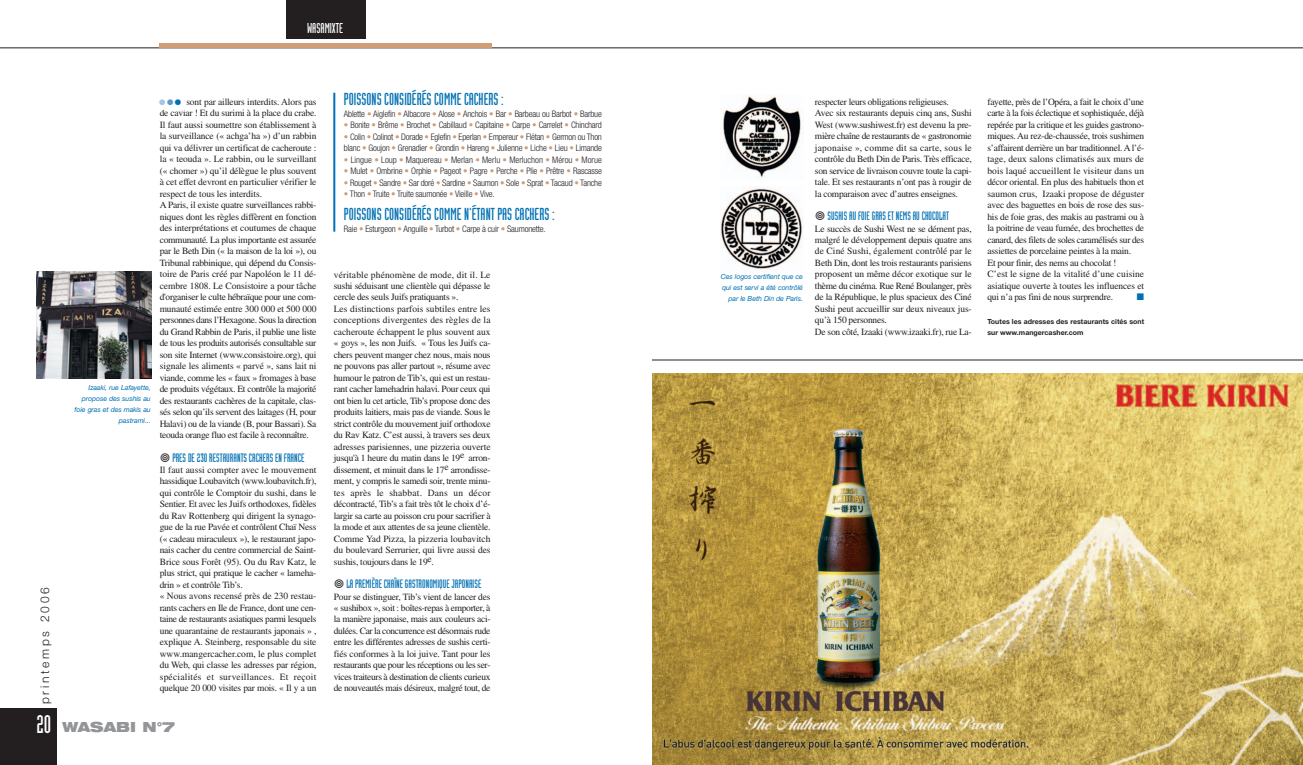
<style>
.page{position:relative;width:1303px;height:765px;background:#fff}
.page>*{position:absolute;margin:0;border:0;box-sizing:border-box;transform-origin:0 0}
.t1{font:25px "Industria Solid";color:#fff}
.t2{font:17px "Industria Solid";letter-spacing:.005em;color:#0071b3}
.t3{font:900 expanded 14px "Helvetica Neue LT";color:#939598}
.t4{font:14px "Industria Solid";color:#fff}
.t5{font:12px "Industria Solid";letter-spacing:.005em;color:#0071b3}
.t6{font:300 12px "Helvetica Neue";letter-spacing:.22em;color:#231f20}
.t7{font:9.5px/11.5px "Times";letter-spacing:-.025em;color:#231f20}
.t8{font:9.5px "Zapf Dingbats";color:#0071b3}
.t9{font:300 condensed 9px/11.5px "Helvetica Neue LT";letter-spacing:-.02em;color:#231f20}
.t10{font:300 condensed 9px "Helvetica Neue LT";color:#231f20}
.t11{font:8px "Zapf Dingbats";color:#a8c4e3}
.t12{font:italic 7px/11px "Helvetica Neue";letter-spacing:-.01em;color:#0071b3;text-align:right}
.t13{font:700 7px/11.5px "Helvetica Neue";letter-spacing:.005em;color:#231f20}
.s1{color:#cf9d76}
.s2{color:#5a9acc}
.s3{color:#0071b3}
</style>
<div class="page">
<div style="left:0;top:708px;width:56px;height:57px;background:#231f20"></div>
<hr style="left:0;top:48px;width:1303px;height:1px;background:#231f20">
<div style="left:286px;top:0;width:79px;height:39px;background:#231f20"></div>
<div style="left:159px;top:43px;width:332px;height:5px;background:#cf9d76"></div>
<hr style="left:333px;top:93px;width:2px;height:139px;background:#0071b3">
<img style="left:652px;top:374px;width:651px;height:391px">
<hr style="left:652px;top:360px;width:651px;height:1px;background:#231f20">
<img style="left:37px;top:272px;width:115px;height:107px">
<img style="left:722px;top:96px;width:79px;height:81px">
<img style="left:720px;top:187px;width:83px;height:82px">
<h3 class="t4" style="left:307px;top:23px;width:37px">WASAMIXTE</h3>
<p class="t6" style="left:41px;top:704px;width:118px;rotate:-90deg">printemps 2006</p>
<h1 class="t1" style="left:37px;top:715px;width:16px">20</h1>
<p class="t12" style="left:75px;top:383px;width:78px">Izaaki, rue Lafayette, propose des sushis au foie gras et des makis au pastrami...</p>
<h2 class="t2" style="left:344px;top:93px;width:161px">POISSONS CONSIDÉRÉS COMME CACHERS :</h2>
<p class="t9" style="left:344px;top:108px;width:259px">Ablette <span class="s1">•</span> Aiglefin <span class="s1">•</span> Albacore <span class="s1">•</span> Alose <span class="s1">•</span> Anchois <span class="s1">•</span> Bar <span class="s1">•</span> Barbeau ou Barbot <span class="s1">•</span> Barbue</p>
<p class="t9" style="left:344px;top:120px;width:259px"><span class="s1">•</span> Bonite <span class="s1">•</span> Brême <span class="s1">•</span> Brochet <span class="s1">•</span> Cabillaud <span class="s1">•</span> Capitaine <span class="s1">•</span> Carpe <span class="s1">•</span> Carrelet <span class="s1">•</span> Chinchard</p>
<p class="t9" style="left:344px;top:131px;width:259px"><span class="s1">•</span> Colin <span class="s1">•</span> Colinot <span class="s1">•</span> Dorade <span class="s1">•</span> Eglefin <span class="s1">•</span> Eperlan <span class="s1">•</span> Empereur <span class="s1">•</span> Flétan <span class="s1">•</span> Germon ou Thon blanc <span class="s1">•</span> Goujon <span class="s1">•</span> Grenadier <span class="s1">•</span> Grondin <span class="s1">•</span> Hareng <span class="s1">•</span> Julienne <span class="s1">•</span> Liche <span class="s1">•</span> Lieu <span class="s1">•</span> Limande</p>
<p class="t10" style="left:344px;top:156px;width:259px"><span class="s1">•</span> Lingue <span class="s1">•</span> Loup <span class="s1">•</span> Maquereau <span class="s1">•</span> Merlan <span class="s1">•</span> Merlu <span class="s1">•</span> Merluchon <span class="s1">•</span> Mérou <span class="s1">•</span> Morue</p>
<p class="t9" style="left:344px;top:166px;width:259px"><span class="s1">•</span> Mulet <span class="s1">•</span> Ombrine <span class="s1">•</span> Orphie <span class="s1">•</span> Pageot <span class="s1">•</span> Pagre <span class="s1">•</span> Perche <span class="s1">•</span> Plie <span class="s1">•</span> Prêtre <span class="s1">•</span> Rascasse</p>
<p class="t9" style="left:344px;top:177px;width:259px"><span class="s1">•</span> Rouget <span class="s1">•</span> Sandre <span class="s1">•</span> Sar doré <span class="s1">•</span> Sardine <span class="s1">•</span> Saumon <span class="s1">•</span> Sole <span class="s1">•</span> Sprat <span class="s1">•</span> Tacaud <span class="s1">•</span> Tanche</p>
<p class="t9" style="left:344px;top:189px;width:152px"><span class="s1">•</span> Thon <span class="s1">•</span> Truite <span class="s1">•</span> Truite saumonée <span class="s1">•</span> Vieille <span class="s1">•</span> Vive.</p>
<h2 class="t2" style="left:344px;top:208px;width:212px">POISSONS CONSIDÉRÉS COMME N’ÉTANT PAS CACHERS :</h2>
<p class="t9" style="left:344px;top:223px;width:203px">Raie <span class="s1">•</span> Esturgeon <span class="s1">•</span> Anguille <span class="s1">•</span> Turbot <span class="s1">•</span> Carpe à cuir <span class="s1">•</span> Saumonette.</p>
<p class="t11" style="left:159px;top:98px;width:23px">●<span class="s2">●</span><span class="s3">●</span></p>
<p class="t7" style="left:987px;top:97px;width:158px">fayette, près de l’Opéra, a fait le choix d’une carte à la fois éclectique et sophistiquée, déjà repérée par la critique et les guides gastrono&shy;miques. Au rez-de-chaussée, trois sushimen s’affairent derrière un bar traditionnel. A l’é&shy;tage, deux salons climatisés aux murs de bois laqué accueillent le visiteur dans un décor oriental. En plus des habituels thon et saumon crus, Izaaki propose de déguster avec des baguettes en bois de rose des sus&shy;his de foie gras, des makis au pastrami ou à la poitrine de veau fumée, des brochettes de canard, des filets de soles caramélisés sur des assiettes de porcelaine peintes à la main.<br>Et pour finir, des nems au chocolat !<br>C’est le signe de la vitalité d’une cuisine asiatique ouverte à toutes les influences et qui n’a pas fini de nous surprendre.</p>
<p class="t7" style="left:160px;top:97px;width:158px;text-indent:27px">sont par ailleurs interdits. Alors pas de caviar ! Et du surimi à la place du crabe.<br>Il faut aussi soumettre son établissement à la surveillance (« achga’ha ») d’un rabbin qui va délivrer un certificat de cacheroute : la « teouda ». Le rabbin, ou le surveillant (« chomer ») qu’il délègue le plus souvent à cet effet devront en particulier vérifier le respect de tous les interdits.<br>A Paris, il existe quatre surveillances rabbi&shy;niques dont les règles diffèrent en fonction des interprétations et coutumes de chaque communauté. La plus importante est assurée par le Beth Din (« la maison de la loi »), ou Tribunal rabbinique, qui dépend du Consis&shy;toire de Paris créé par Napoléon le 11 dé&shy;cembre 1808. Le Consistoire a pour tâche d'organiser le culte hébraïque pour une com&shy;munauté estimée entre 300 000 et 500 000 personnes dans l’Hexagone. Sous la direction du Grand Rabbin de Paris, il publie une liste de tous les produits autorisés consultable sur son site Internet (www.consistoire.org), qui signale les aliments « parvé », sans lait ni viande, comme les « faux » fromages à base de produits végétaux. Et contrôle la majorité des restaurants cachères de la capitale, clas&shy;sés selon qu’ils servent des laitages (H, pour Halavi) ou de la viande (B, pour Bassari). Sa teouda orange fluo est facile à reconnaître.</p>
<p class="t5" style="left:172px;top:453px;width:134px">PRES DE 230 RESTAURANTS CACHERS EN FRANCE</p>
<p class="t7" style="left:160px;top:465px;width:158px">Il faut aussi compter avec le mouvement hassidique Loubavitch (www.loubavitch.fr), qui contrôle le Comptoir du sushi, dans le Sentier. Et avec les Juifs orthodoxes, fidèles du Rav Rottenberg qui dirigent la synago&shy;gue de la rue Pavée et contrôlent Chaï Ness (« cadeau miraculeux »), le restaurant japo&shy;nais cacher du centre commercial de Saint-Brice sous Forêt (95). Ou du Rav Katz, le plus strict, qui pratique le cacher « lameha&shy;drin » et contrôle Tib’s.<br>« Nous avons recensé près de 230 restau&shy;rants cachers en Ile de France, dont une cen&shy;taine de restaurants asiatiques parmi lesquels une quarantaine de restaurants japonais » , explique A. Steinberg, responsable du site www.mangercacher.com, le plus complet du Web, qui classe les adresses par région, spécialités et surveillances. Et reçoit quelque 20 000 visites par mois. « Il y a un</p>
<p class="t7" style="left:815px;top:97px;width:158px">respecter leurs obligations religieuses.<br>Avec six restaurants depuis cinq ans, Sushi West (www.sushiwest.fr) est devenu la pre&shy;mière chaîne de restaurants de « gastronomie japonaise », comme dit sa carte, sous le contrôle du Beth Din de Paris. Très efficace, son service de livraison couvre toute la capi&shy;tale. Et ses restaurants n’ont pas à rougir de la comparaison avec d’autres enseignes.</p>
<p class="t5" style="left:828px;top:211px;width:123px">SUSHIS AU FOIE GRAS ET NEMS AU CHOCOLAT</p>
<p class="t7" style="left:815px;top:223px;width:158px">Le succès de Sushi West ne se dément pas, malgré le développement depuis quatre ans de Ciné Sushi, également contrôlé par le Beth Din, dont les trois restaurants parisiens proposent un même décor exotique sur le thème du cinéma. Rue René Boulanger, près de la République, le plus spacieux des Ciné Sushi peut accueillir sur deux niveaux jus&shy;qu’à 150 personnes.<br>De son côté, Izaaki (www.izaaki.fr), rue La-</p>
<p class="t7" style="left:334px;top:269px;width:158px">véritable phénomène de mode, dit il. Le sushi séduisant une clientèle qui dépasse le cercle des seuls Juifs pratiquants ».<br>Les distinctions parfois subtiles entre les conceptions divergentes des règles de la cacheroute échappent le plus souvent aux « goys », les non Juifs. « Tous les Juifs ca&shy;chers peuvent manger chez nous, mais nous ne pouvons pas aller partout », résume avec humour le patron de Tib’s, qui est un restau&shy;rant cacher lamehadrin halavi. Pour ceux qui ont bien lu cet article, Tib’s propose donc des produits laitiers, mais pas de viande. Sous le strict contrôle du mouvement juif orthodoxe du Rav Katz. C’est aussi, à travers ses deux adresses parisiennes, une pizzeria ouverte jusqu'à 1 heure du matin dans le 19e arron&shy;dissement, et minuit dans le 17e arrondisse&shy;ment, y compris le samedi soir, trente minu&shy;tes après le shabbat. Dans un décor décontracté, Tib’s a fait très tôt le choix d’é&shy;largir sa carte au poisson cru pour sacrifier à la mode et aux attentes de sa jeune clientèle.<br>Comme Yad Pizza, la pizzeria loubavitch du boulevard Serrurier, qui livre aussi des sushis, toujours dans le 19e.</p>
<p class="t5" style="left:346px;top:579px;width:136px">LA PREMIÈRE CHAÎNE GASTRONOMIQUE JAPONAISE</p>
<p class="t7" style="left:334px;top:591px;width:158px;text-align:justify">Pour se distinguer, Tib’s vient de lancer des « sushibox », soit : boîtes-repas à emporter, à la manière japonaise, mais aux couleurs aci&shy;dulées. Car la concurrence est désormais rude entre les différentes adresses de sushis certi&shy;fiés conformes à la loi juive. Tant pour les restaurants que pour les réceptions ou les ser&shy;vices traiteurs à destination de clients curieux de nouveautés mais désireux, malgré tout, de</p>
<p class="t12" style="left:721px;top:272px;width:84px">Ces logos certifient que ce qui est servi a été contrôlé par le Beth Din de Paris.</p>
<p class="t8" style="left:1137px;top:292px;width:9px">■</p>
<p class="t13" style="left:987px;top:316px;width:158px">Toutes les adresses des restaurants cités sont sur www.mangercasher.com</p>
<h3 class="t3" style="left:62px;top:721px;width:115px">WASABI N°7</h3>
</div>
